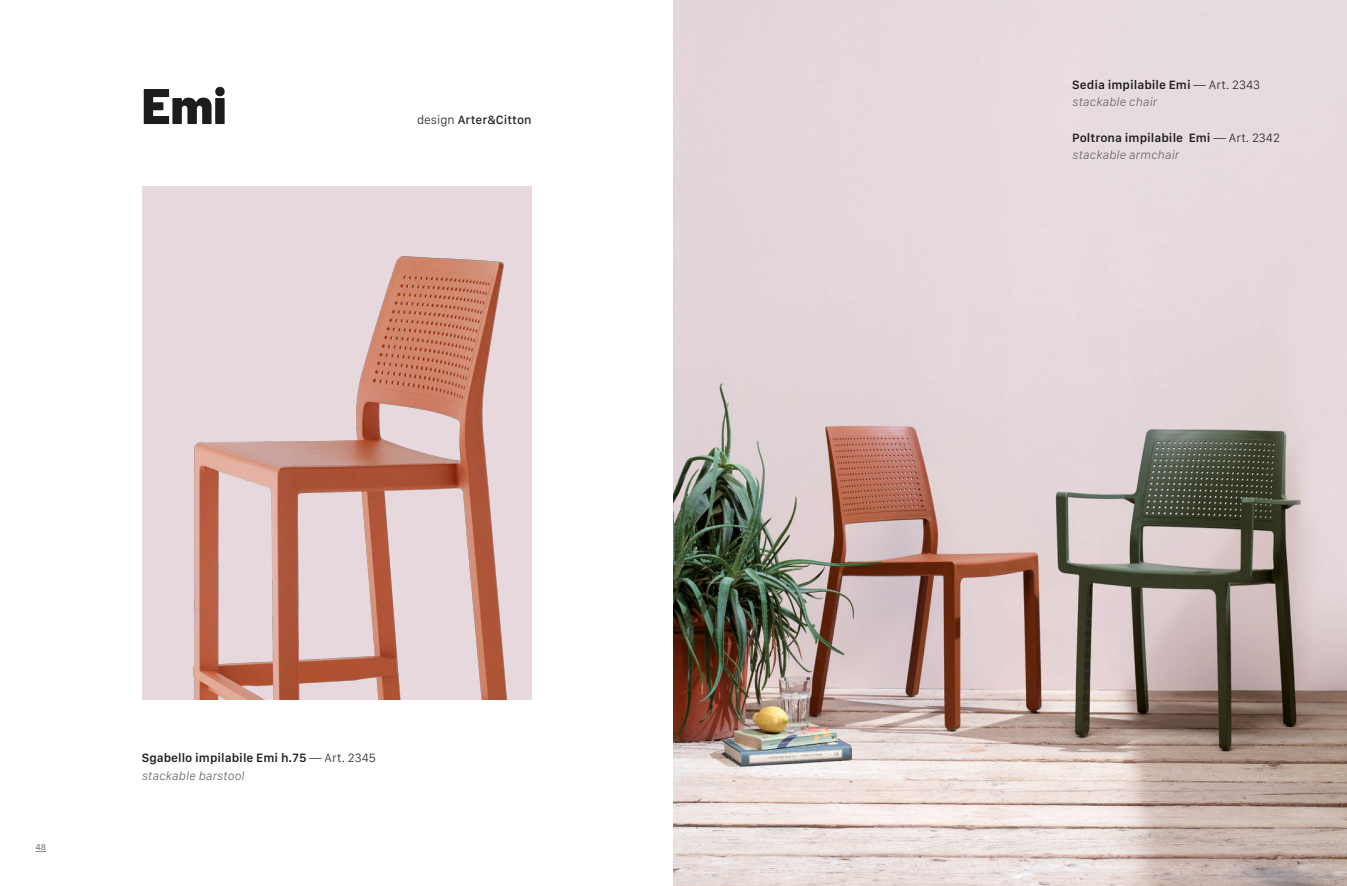
<style>
.page{position:relative;width:1347px;height:886px;background:#fff}
.page>*{position:absolute;margin:0;border:0;box-sizing:border-box;transform-origin:0 0}
.t1{font:900 50px "Barlow";color:#1d1d1b}
.t2{font:600 12.5px "San Francisco Text";color:#1d1d1b}
.t3{font:italic 300 12.5px "San Francisco Text";color:#646363}
.t4{font:500 12.5px "San Francisco Text";color:#1d1d1b}
.t5{font:600 8.75px "San Francisco Text";color:#878787}
.s1{font-weight:300}
</style>
<div class="page">
<img style="left:673px;top:0;width:673px;height:886px">
<div style="left:142px;top:186px;width:389px;height:514px;background:#e6d8dd"></div>
<img style="left:193px;top:256px;width:314px;height:444px">
<p class="t1" style="left:142px;top:68px;width:86px">Emi</p>
<p class="t4" style="left:417px;top:112px;width:116px"><span class="s1">design</span> Arter&amp;Citton</p>
<p class="t5" style="left:35px;top:842px;width:12px">48</p>
<p class="t2" style="left:142px;top:750px;width:236px">Sgabello impilabile Emi h.75 <span class="s1">— Art. 2345</span></p>
<p class="t3" style="left:142px;top:768px;width:104px">stackable barstool</p>
<p class="t2" style="left:1072px;top:77px;width:189px">Sedia impilabile Emi <span class="s1">— Art. 2343</span></p>
<p class="t3" style="left:1072px;top:94px;width:86px">stackable chair</p>
<p class="t2" style="left:1072px;top:130px;width:209px">Poltrona impilabile Emi <span class="s1">— Art. 2342</span></p>
<p class="t3" style="left:1072px;top:147px;width:108px">stackable armchair</p>
</div>
